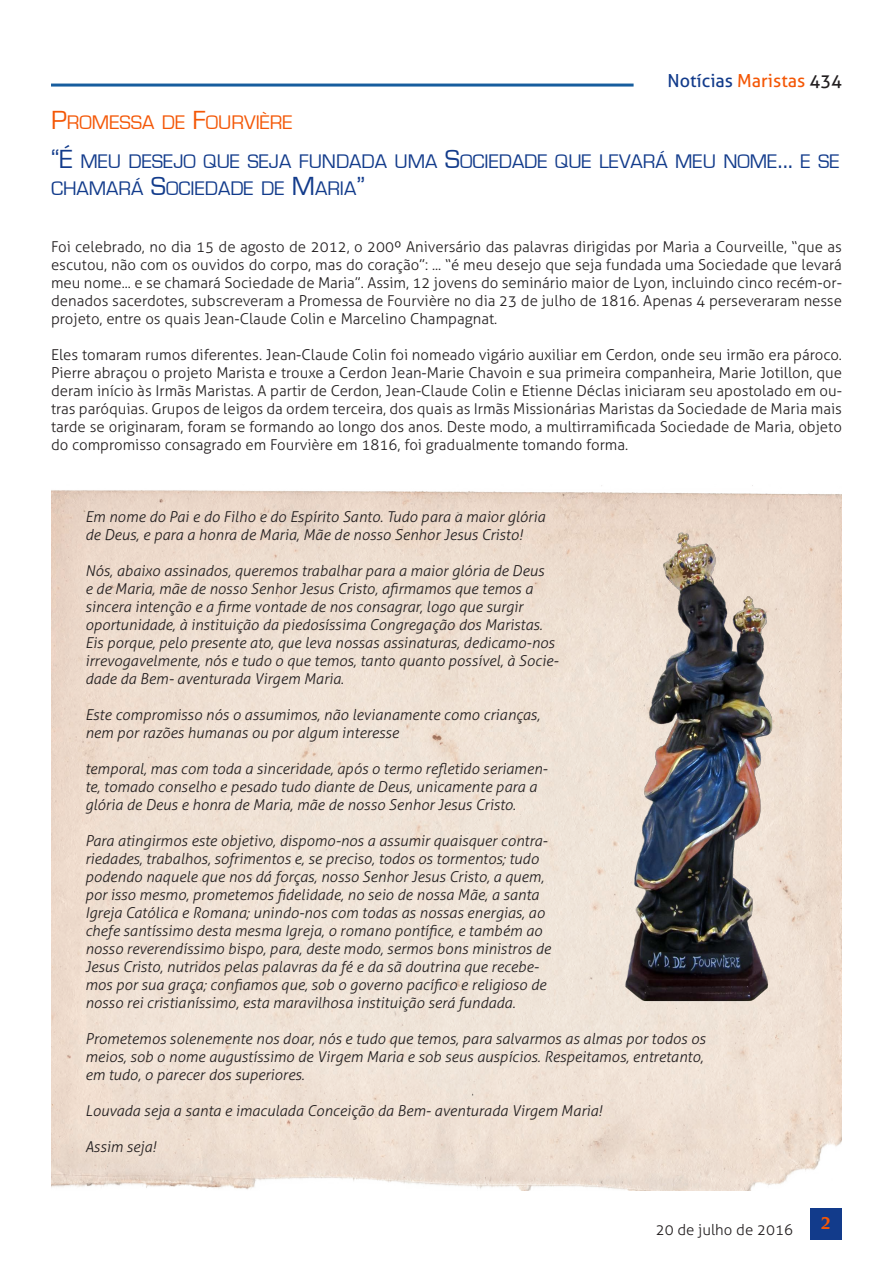
<style>
.page{position:relative;width:893px;height:1263px;background:#fff}
.page>*{position:absolute;margin:0;border:0;box-sizing:border-box;transform-origin:0 0}
.Titolo{font:20.25px/27px "Eurostile";color:#123b8b}
.Titolo-2{font:20.25px "Eurostile";color:#f45706}
.t1{font:18px "Aller";color:#123b8b}
.t2{font:700 18px "Novarese IT Cby BT";color:#f45706}
.Testo_normal{font:italic 300 15px/18px "Aller";color:#231f20}
.Testo_normal-2{font:300 15px/18px "Aller";color:#231f20;text-align:justify}
.s1{color:#f45706}
.s2{color:#231f20}
.s3{font-size:27px}
</style>
<div class="page">
<hr style="left:51px;top:84px;width:583px;height:3px;background:#175d9e">
<div style="left:810px;top:1208px;width:32px;height:31px;background:#123b8b"></div>
<img style="left:51px;top:485px;width:791px;height:706px">
<img style="left:621px;top:530px;width:155px;height:471px">
<p class="t1" style="left:667px;top:69px;width:176px">Notícias <span class="s1">Maristas</span> <span class="s2">434</span></p>
<p class="Titolo-2" style="left:51px;top:111px;width:243px"><span class="s3">P</span>ROMESSA DE <span class="s3">F</span>OURVIÈRE</p>
<p class="Titolo" style="left:51px;top:149px;width:790px"><span class="s3">“É</span> MEU DESEJO QUE SEJA FUNDADA UMA <span class="s3">S</span>OCIEDADE QUE LEVARÁ MEU NOME<span class="s3">...</span> E SE<br>CHAMARÁ <span class="s3">S</span>OCIEDADE DE <span class="s3">M</span>ARIA<span class="s3">”</span></p>
<p class="Testo_normal-2" style="left:51px;top:238px;width:792px">Foi celebrado, no dia 15 de agosto de 2012, o 200º Aniversário das palavras dirigidas por Maria a Courveille, “que as escutou, não com os ouvidos do corpo, mas do coração”: ... “é meu desejo que seja fundada uma Sociedade que levará meu nome... e se chamará Sociedade de Maria”. Assim, 12 jovens do seminário maior de Lyon, incluindo cinco recém-or&shy;denados sacerdotes, subscreveram a Promessa de Fourvière no dia 23 de julho de 1816. Apenas 4 perseveraram nesse projeto, entre os quais Jean-Claude Colin e Marcelino Champagnat.</p>
<p class="Testo_normal-2" style="left:51px;top:346px;width:792px">Eles tomaram rumos diferentes. Jean-Claude Colin foi nomeado vigário auxiliar em Cerdon, onde seu irmão era pároco.<br>Pierre abraçou o projeto Marista e trouxe a Cerdon Jean-Marie Chavoin e sua primeira companheira, Marie Jotillon, que deram início às Irmãs Maristas. A partir de Cerdon, Jean-Claude Colin e Etienne Déclas iniciaram seu apostolado em ou&shy;tras paróquias. Grupos de leigos da ordem terceira, dos quais as Irmãs Missionárias Maristas da Sociedade de Maria mais tarde se originaram, foram se formando ao longo dos anos. Deste modo, a multirramificada Sociedade de Maria, objeto do compromisso consagrado em Fourvière em 1816, foi gradualmente tomando forma.</p>
<p class="Testo_normal" style="left:85px;top:508px;width:462px">Em nome do Pai e do Filho e do Espírito Santo. Tudo para a maior glória de Deus, e para a honra de Maria, Mãe de nosso Senhor Jesus Cristo!</p>
<p class="Testo_normal" style="left:85px;top:562px;width:475px">Nós, abaixo assinados, queremos trabalhar para a maior glória de Deus<br>e de Maria, mãe de nosso Senhor Jesus Cristo, afirmamos que temos a sincera intenção e a firme vontade de nos consagrar, logo que surgir oportunidade, à instituição da piedosíssima Congregação dos Maristas.<br>Eis porque, pelo presente ato, que leva nossas assinaturas, dedicamo-nos irrevogavelmente, nós e tudo o que temos, tanto quanto possível, à Socie&shy;dade da Bem- aventurada Virgem Maria.</p>
<p class="Testo_normal" style="left:85px;top:706px;width:456px">Este compromisso nós o assumimos, não levianamente como crianças, nem por razões humanas ou por algum interesse</p>
<p class="Testo_normal" style="left:85px;top:760px;width:464px">temporal, mas com toda a sinceridade, após o termo refletido seriamen&shy;te, tomado conselho e pesado tudo diante de Deus, unicamente para a glória de Deus e honra de Maria, mãe de nosso Senhor Jesus Cristo.</p>
<p class="Testo_normal" style="left:85px;top:832px;width:467px">Para atingirmos este objetivo, dispomo-nos a assumir quaisquer contra&shy;riedades, trabalhos, sofrimentos e, se preciso, todos os tormentos; tudo podendo naquele que nos dá forças, nosso Senhor Jesus Cristo, a quem, por isso mesmo, prometemos fidelidade, no seio de nossa Mãe, a santa Igreja Católica e Romana; unindo-nos com todas as nossas energias, ao chefe santíssimo desta mesma Igreja, o romano pontífice, e também ao nosso reverendíssimo bispo, para, deste modo, sermos bons ministros de Jesus Cristo, nutridos pelas palavras da fé e da sã doutrina que recebe&shy;mos por sua graça; confiamos que, sob o governo pacífico e religioso de nosso rei cristianíssimo, esta maravilhosa instituição será fundada.</p>
<p class="Testo_normal" style="left:85px;top:1030px;width:622px">Prometemos solenemente nos doar, nós e tudo que temos, para salvarmos as almas por todos os meios, sob o nome augustíssimo de Virgem Maria e sob seus auspícios. Respeitamos, entretanto, em tudo, o parecer dos superiores.</p>
<p class="Testo_normal" style="left:85px;top:1102px;width:519px">Louvada seja a santa e imaculada Conceição da Bem- aventurada Virgem Maria!</p>
<p class="Testo_normal" style="left:85px;top:1138px;width:73px">Assim seja!</p>
<p class="Testo_normal-2" style="left:656px;top:1220px;width:139px">20 de julho de 2016</p>
<p class="t2" style="left:821px;top:1212px;width:12px">2</p>
</div>
